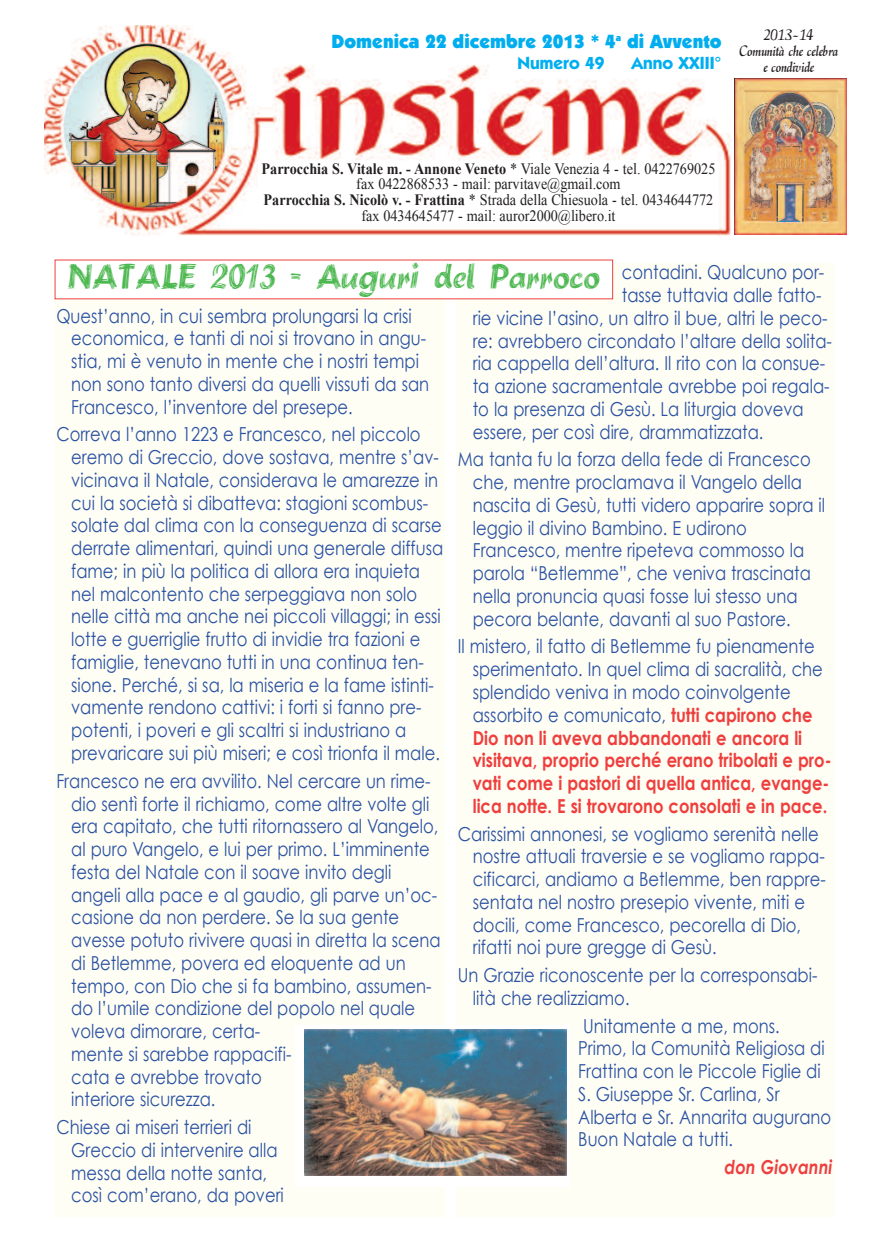
<style>
.page{position:relative;width:874px;height:1241px;background:#fff}
.page>*{position:absolute;margin:0;border:0;box-sizing:border-box;transform-origin:0 0}
.t1{font:31.5px "Brushstroke";color:#4db850;scale:.9 1}
.t2{font:19.25px/22.8px "Century Gothic";color:#2951a3;scale:.85 1}
.t3{font:700 19.25px/22.8px "Century Gothic";color:#ee3f3e;scale:.85 1}
.t4{font:900 19.25px "Itc Kabel";color:#00aeef}
.t5{font:italic 700 19.25px "Century Gothic";color:#ee3f3e;scale:.85 1}
.t6{font:700 17.5px "Itc Kabel";color:#00aeef}
.t7{font:15.75px/15.8px "Times New Roman";color:#231f20;text-align:center;scale:.9 1}
.t8{font:15.75px/15.8px "Daniela";color:#231f20;text-align:center}
.s1{font-weight:700}
.s2{font-weight:400;color:#2951a3}
</style>
<div class="page">
<div style="left:456px;top:263px;width:377px;height:952px;background:#fffef4"></div>
<div style="left:55px;top:263px;width:390px;height:952px;background:#fffef4"></div>
<img style="left:45px;top:26px;width:686px;height:209px">
<div style="left:258px;top:161px;width:460px;height:67px;background:#fff"></div>
<div style="left:55px;top:260px;width:557px;height:38px;background:#fff"></div>
<img style="left:734px;top:78px;width:112px;height:157px">
<div style="left:295px;top:1025px;width:274px;height:161px;background:#fff"></div>
<img style="left:304px;top:1029px;width:262px;height:145px">
<p class="t4" style="left:331px;top:34px;width:391px">Domenica 22 dicembre 2013 * 4<sup>a</sup> di Avvento</p>
<p class="t6" style="left:517px;top:56px;width:89px">Numero 49</p>
<p class="t6" style="left:631px;top:56px;width:92px">Anno XXIII°</p>
<p class="t8" style="left:739px;top:27px;width:100px">2013-14<br>Comunità che celebra e condivide</p>
<p class="t7" style="left:261px;top:160px;width:505px"><span class="s1">Parrocchia S. Vitale m. - Annone Veneto</span> * Viale Venezia 4 - tel. 0422769025 fax 0422868533 - mail: parvitave@gmail.com<br><span class="s1">Parrocchia S. Nicolò v. - Frattina</span> * Strada della Chiesuola - tel. 0434644772 fax 0434645477 - mail: auror2000@libero.it</p>
<h1 class="t1" style="left:68px;top:259px;width:592px">NATALE 2013 - Auguri del Parroco</h1>
<p class="t2" style="left:621px;top:260px;width:240px">contadini. Qualcuno por-</p>
<p class="t2" style="left:621px;top:283px;width:236px">tasse tuttavia dalle fatto-</p>
<p class="t2" style="left:472px;top:306px;width:419px">rie vicine l’asino, un altro il bue, altri le peco-</p>
<p class="t2" style="left:472px;top:328px;width:424px">re: avrebbero circondato l’altare della solita-</p>
<p class="t2" style="left:472px;top:351px;width:416px">ria cappella dell’altura. Il rito con la consue-</p>
<p class="t2" style="left:472px;top:374px;width:421px">ta azione sacramentale avrebbe poi regala-</p>
<p class="t2" style="left:472px;top:397px;width:390px">to la presenza di Gesù. La liturgia doveva</p>
<p class="t2" style="left:472px;top:419px;width:343px">essere, per così dire, drammatizzata.</p>
<p class="t2" style="left:472px;top:447px;width:416px;text-indent:-15px">Ma tanta fu la forza della fede di Francesco che, mentre proclamava il Vangelo della nascita di Gesù, tutti videro apparire sopra il leggio il divino Bambino. E udirono Francesco, mentre ripeteva commosso la parola “Betlemme”, che veniva trascinata nella pronuncia quasi fosse lui stesso una pecora belante, davanti al suo Pastore.</p>
<p class="t3" style="left:472px;top:634px;width:423px;text-indent:-15px"><span class="s2">Il mistero, il fatto di Betlemme fu pienamente sperimentato. In quel clima di sacralità, che splendido veniva in modo coinvolgente assorbito e comunicato,</span> tutti capirono che Dio non li aveva abbandonati e ancora li visitava, proprio perché erano tribolati e pro&shy;vati come i pastori di quella antica, evange&shy;lica notte. E si trovarono consolati e in pace.</p>
<p class="t2" style="left:472px;top:821px;width:416px;text-indent:-15px">Carissimi annonesi, se vogliamo serenità nelle nostre attuali traversie e se vogliamo rappa&shy;cificarci, andiamo a Betlemme, ben rappre&shy;sentata nel nostro presepio vivente, miti e docili, come Francesco, pecorella di Dio, rifatti noi pure gregge di Gesù.</p>
<p class="t2" style="left:472px;top:963px;width:407px;text-indent:-15px">Un Grazie riconoscente per la corresponsabi&shy;lità che realizziamo.</p>
<p class="t2" style="left:578px;top:1013px;width:299px">Unitamente a me, mons.<br>Primo, la Comunità Religiosa di<br>Frattina con le Piccole Figlie di<br>S. Giuseppe Sr. Carlina, Sr<br>Alberta e Sr. Annarita augurano<br>Buon Natale a tutti.</p>
<p class="t5" style="left:724px;top:1154px;width:128px">don Giovanni</p>
<p class="t2" style="left:71px;top:303px;width:422px;text-indent:-15px">Quest’anno, in cui sembra prolungarsi la crisi economica, e tanti di noi si trovano in angu&shy;stia, mi è venuto in mente che i nostri tempi non sono tanto diversi da quelli vissuti da san Francesco, l’inventore del presepe.</p>
<p class="t2" style="left:71px;top:422px;width:439px;text-indent:-15px">Correva l’anno 1223 e Francesco, nel piccolo eremo di Greccio, dove sostava, mentre s’av&shy;vicinava il Natale, considerava le amarezze in cui la società si dibatteva: stagioni scombus&shy;solate dal clima con la conseguenza di scarse derrate alimentari, quindi una generale diffusa fame; in più la politica di allora era inquieta nel malcontento che serpeggiava non solo nelle città ma anche nei piccoli villaggi; in essi lotte e guerriglie frutto di invidie tra fazioni e famiglie, tenevano tutti in una continua ten&shy;sione. Perché, si sa, la miseria e la fame istinti&shy;vamente rendono cattivi: i forti si fanno pre&shy;potenti, i poveri e gli scaltri si industriano a prevaricare sui più miseri; e così trionfa il male.</p>
<p class="t2" style="left:71px;top:768px;width:436px;text-indent:-15px">Francesco ne era avvilito. Nel cercare un rime&shy;dio sentì forte il richiamo, come altre volte gli era capitato, che tutti ritornassero al Vangelo, al puro Vangelo, e lui per primo. L’imminente festa del Natale con il soave invito degli angeli alla pace e al gaudio, gli parve un’oc&shy;casione da non perdere. Se la sua gente avesse potuto rivivere quasi in diretta la scena di Betlemme, povera ed eloquente ad un tempo, con Dio che si fa bambino, assumen&shy;do l’umile condizione del popolo nel quale voleva dimorare, certa-<br>mente si sarebbe rappacifi-<br>cata e avrebbe trovato<br>interiore sicurezza.</p>
<p class="t2" style="left:71px;top:1114px;width:251px;text-indent:-15px">Chiese ai miseri terrieri di<br>Greccio di intervenire alla messa della notte santa, così com’erano, da poveri</p>
</div>
